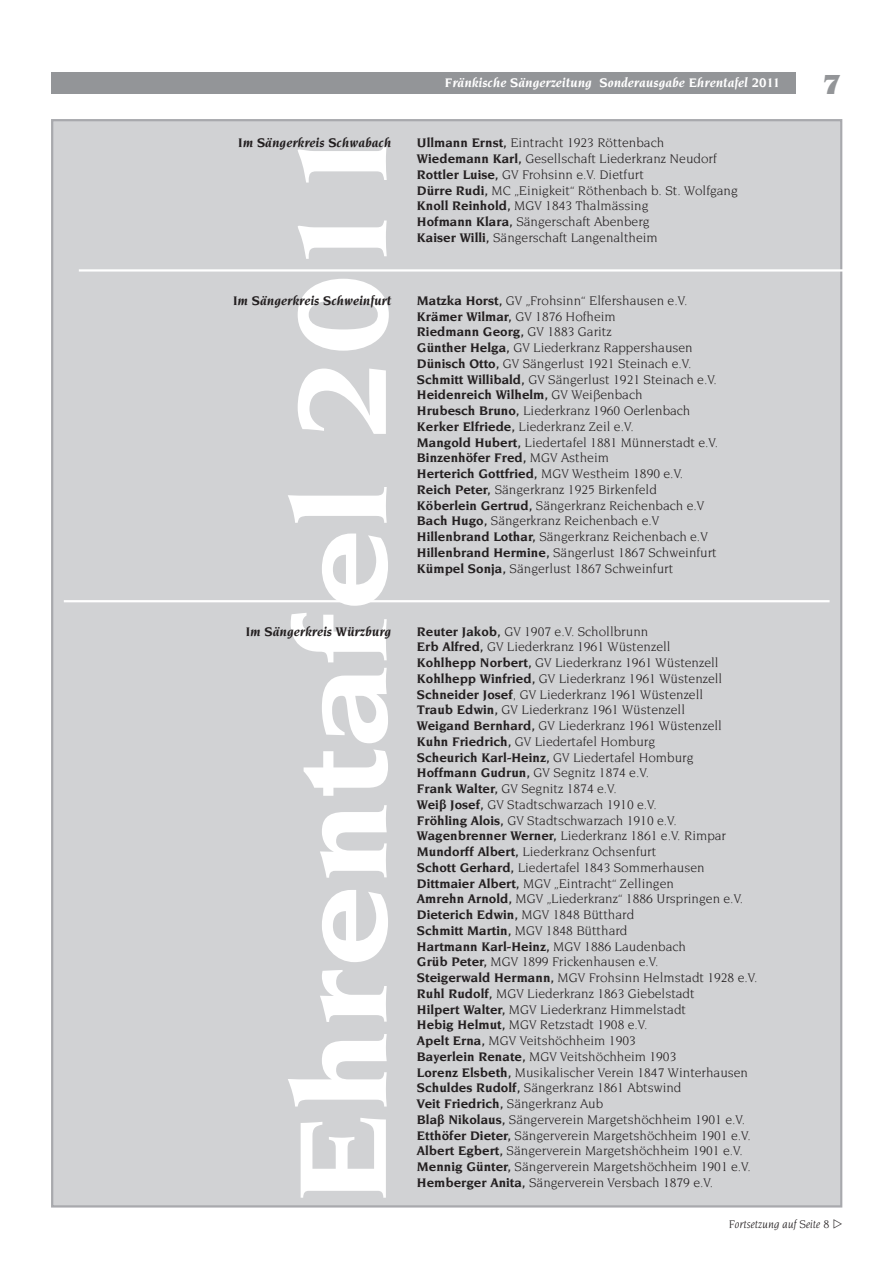
<style>
.page{position:relative;width:893px;height:1263px;background:#fff}
.page>*{position:absolute;margin:0;border:0;box-sizing:border-box;transform-origin:0 0}
.t1{font:700 134.4px "Novarese";letter-spacing:.01em;color:#fff;scale:1.11 1}
.t2{font:900 30px "Novarese";color:#939598}
.t3{font:13.5px/15.8px "Novarese";color:#231f20}
.t4{font:italic 700 13.5px "Novarese";color:#231f20}
.t5{font:italic 700 13.5px "Novarese";color:#fff}
.t6{font:italic 12px "Novarese";color:#231f20}
.s1{font-weight:700}
.s2{font-family:"European Pi Three";font-style:normal}
</style>
<div class="page">
<div style="left:51px;top:72px;width:744px;height:22px;background:#939598"></div>
<div style="left:53px;top:121px;width:787px;height:1084px;background:#d1d2d4"></div>
<hr style="left:79px;top:269px;width:765px;height:3px;background:#fff">
<hr style="left:64px;top:600px;width:765px;height:2px;background:#fff">
<p class="t5" style="left:445px;top:77px;width:337px">Fränkische Sängerzeitung Sonderausgabe Ehrentafel 2011</p>
<h2 class="t2" style="left:822px;top:72px;width:20px">7</h2>
<p class="t4" style="left:238px;top:137px;width:154px">Im Sängerkreis Schwabach</p>
<h1 class="t1" style="left:288px;top:1205px;width:978px;rotate:-90deg">Ehrentafel 2011</h1>
<p class="t4" style="left:233px;top:295px;width:160px">Im Sängerkreis Schweinfurt</p>
<p class="t4" style="left:246px;top:625px;width:147px">Im Sängerkreis Würzburg</p>
<p class="t3" style="left:417px;top:136px;width:322px"><span class="s1">Ullmann Ernst,</span> Eintracht 1923 Röttenbach <span class="s1">Wiedemann Karl,</span> Gesellschaft Liederkranz Neudorf <span class="s1">Rottler Luise,</span> GV Frohsinn e.V. Dietfurt<br><span class="s1">Dürre Rudi,</span> MC „Einigkeit“ Röthenbach b. St. Wolfgang <span class="s1">Knoll Reinhold,</span> MGV 1843 Thalmässing<br><span class="s1">Hofmann Klara,</span> Sängerschaft Abenberg<br><span class="s1">Kaiser Willi,</span> Sängerschaft Langenaltheim</p>
<p class="t3" style="left:417px;top:293px;width:303px"><span class="s1">Matzka Horst,</span> GV „Frohsinn“ Elfershausen e.V.<br><span class="s1">Krämer Wilmar,</span> GV 1876 Hofheim<br><span class="s1">Riedmann Georg,</span> GV 1883 Garitz<br><span class="s1">Günther Helga,</span> GV Liederkranz Rappershausen <span class="s1">Dünisch Otto,</span> GV Sängerlust 1921 Steinach e.V.<br><span class="s1">Schmitt Willibald,</span> GV Sängerlust 1921 Steinach e.V.<br><span class="s1">Heidenreich Wilhelm,</span> GV Weißenbach<br><span class="s1">Hrubesch Bruno,</span> Liederkranz 1960 Oerlenbach <span class="s1">Kerker Elfriede,</span> Liederkranz Zeil e.V.<br><span class="s1">Mangold Hubert,</span> Liedertafel 1881 Münnerstadt e.V.<br><span class="s1">Binzenhöfer Fred,</span> MGV Astheim<br><span class="s1">Herterich Gottfried,</span> MGV Westheim 1890 e.V.<br><span class="s1">Reich Peter,</span> Sängerkranz 1925 Birkenfeld <span class="s1">Köberlein Gertrud,</span> Sängerkranz Reichenbach e.V <span class="s1">Bach Hugo,</span> Sängerkranz Reichenbach e.V <span class="s1">Hillenbrand Lothar,</span> Sängerkranz Reichenbach e.V <span class="s1">Hillenbrand Hermine,</span> Sängerlust 1867 Schweinfurt <span class="s1">Kümpel Sonja,</span> Sängerlust 1867 Schweinfurt</p>
<p class="t3" style="left:417px;top:624px;width:342px"><span class="s1">Reuter Jakob,</span> GV 1907 e.V. Schollbrunn<br><span class="s1">Erb Alfred,</span> GV Liederkranz 1961 Wüstenzell<br><span class="s1">Kohlhepp Norbert,</span> GV Liederkranz 1961 Wüstenzell <span class="s1">Kohlhepp Winfried,</span> GV Liederkranz 1961 Wüstenzell <span class="s1">Schneider Josef</span>, GV Liederkranz 1961 Wüstenzell<br><span class="s1">Traub Edwin,</span> GV Liederkranz 1961 Wüstenzell<br><span class="s1">Weigand Bernhard,</span> GV Liederkranz 1961 Wüstenzell<br><span class="s1">Kuhn Friedrich,</span> GV Liedertafel Homburg<br><span class="s1">Scheurich Karl-Heinz,</span> GV Liedertafel Homburg<br><span class="s1">Hoffmann Gudrun,</span> GV Segnitz 1874 e.V.<br><span class="s1">Frank Walter,</span> GV Segnitz 1874 e.V.<br><span class="s1">Weiß Josef,</span> GV Stadtschwarzach 1910 e.V.<br><span class="s1">Fröhling Alois,</span> GV Stadtschwarzach 1910 e.V.<br><span class="s1">Wagenbrenner Werner,</span> Liederkranz 1861 e.V. Rimpar <span class="s1">Mundorff Albert,</span> Liederkranz Ochsenfurt<br><span class="s1">Schott Gerhard,</span> Liedertafel 1843 Sommerhausen <span class="s1">Dittmaier Albert,</span> MGV „Eintracht“ Zellingen<br><span class="s1">Amrehn Arnold,</span> MGV „Liederkranz“ 1886 Urspringen e.V.<br><span class="s1">Dieterich Edwin,</span> MGV 1848 Bütthard<br><span class="s1">Schmitt Martin,</span> MGV 1848 Bütthard<br><span class="s1">Hartmann Karl-Heinz,</span> MGV 1886 Laudenbach<br><span class="s1">Grüb Peter,</span> MGV 1899 Frickenhausen e.V.<br><span class="s1">Steigerwald Hermann,</span> MGV Frohsinn Helmstadt 1928 e.V.<br><span class="s1">Ruhl Rudolf,</span> MGV Liederkranz 1863 Giebelstadt<br><span class="s1">Hilpert Walter,</span> MGV Liederkranz Himmelstadt<br><span class="s1">Hebig Helmut,</span> MGV Retzstadt 1908 e.V.<br><span class="s1">Apelt Erna,</span> MGV Veitshöchheim 1903<br><span class="s1">Bayerlein Renate,</span> MGV Veitshöchheim 1903<br><span class="s1">Lorenz Elsbeth,</span> Musikalischer Verein 1847 Winterhausen <span class="s1">Schuldes Rudolf,</span> Sängerkranz 1861 Abtswind<br><span class="s1">Veit Friedrich,</span> Sängerkranz Aub<br><span class="s1">Blaß Nikolaus,</span> Sängerverein Margetshöchheim 1901 e.V.<br><span class="s1">Etthöfer Dieter,</span> Sängerverein Margetshöchheim 1901 e.V.<br><span class="s1">Albert Egbert,</span> Sängerverein Margetshöchheim 1901 e.V.<br><span class="s1">Mennig Günter,</span> Sängerverein Margetshöchheim 1901 e.V.<br><span class="s1">Hemberger Anita,</span> Sängerverein Versbach 1879 e.V.</p>
<p class="t6" style="left:729px;top:1220px;width:115px">Fortsetzung auf Seite 8 <span class="s2">-</span></p>
</div>
